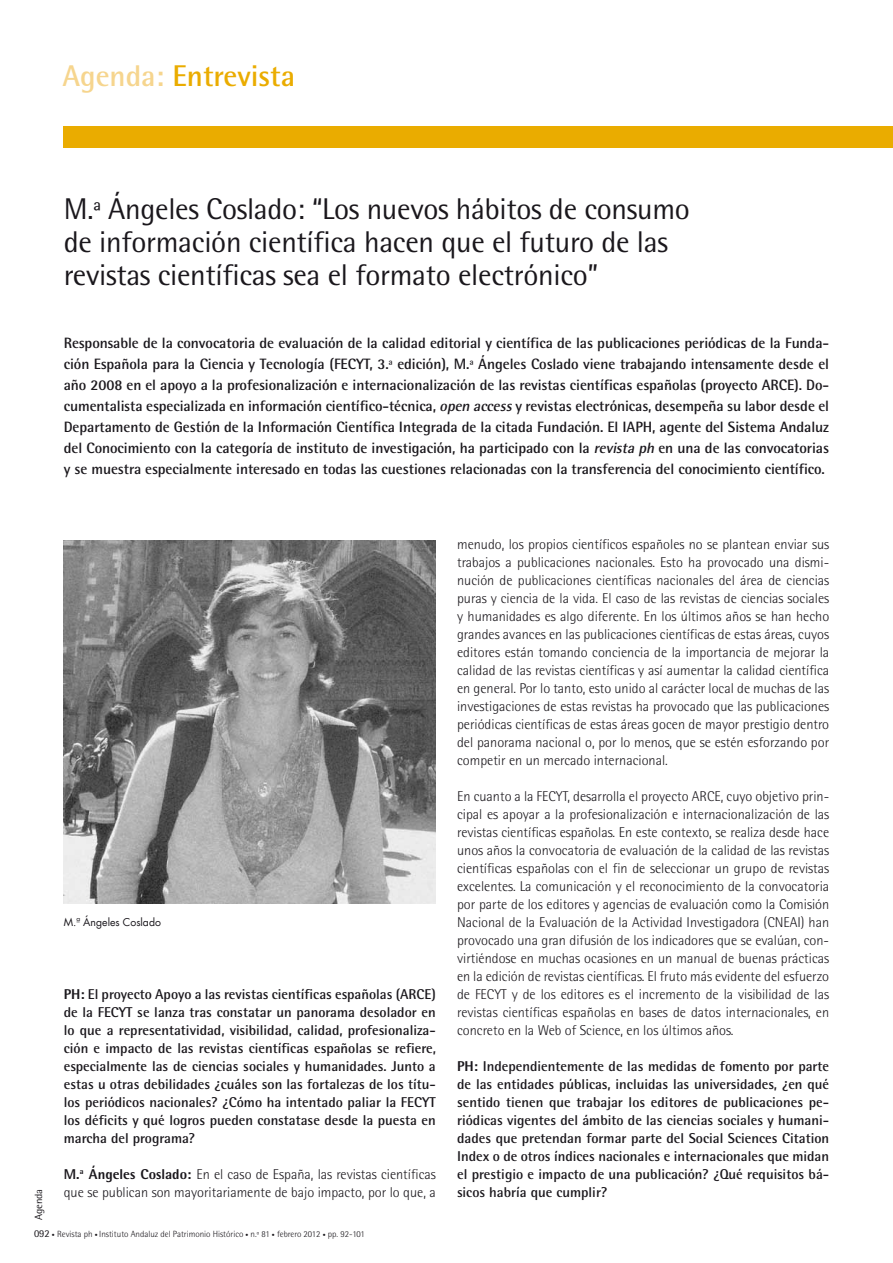
<style>
.page{position:relative;width:893px;height:1263px;background:#fff}
.page>*{position:absolute;margin:0;border:0;box-sizing:border-box;transform-origin:0 0}
.t1{font:30px/33px "Rotis Semi Sans";letter-spacing:-.01em;color:#1a171c}
.t2{font:700 30px "Rotis Semi Sans";color:#eaac00}
.t3{font:700 15px/21px "Rotis Semi Sans";letter-spacing:-.005em;color:#1a171c;text-align:justify}
.t4{font:300 14.25px/18px "Rotis Semi Sans";color:#1a171c;text-align:justify}
.t5{font:700 14.25px/18px "Rotis Semi Sans";color:#1a171c;text-align:justify}
.t6{font:10.5px "Futura";color:#1a171c}
.t7{font:10.5px "Rotis Semi Sans";color:#1a171c}
.t8{font:300 9px "Rotis Semi Sans";color:#1a171c}
.s1{color:#f6d58e}
.s2{font-style:italic}
.s3{font-weight:800}
.s4{font-weight:400;font-size:10.5px}
.s5{font-size:6px}
</style>
<div class="page">
<div style="left:64px;top:127px;width:829px;height:21px;background:#eaac00"></div>
<img style="left:64px;top:540px;width:372px;height:364px">
<h1 class="t2" style="left:62px;top:58px;width:234px"><span class="s1">Agenda:</span> Entrevista</h1>
<h1 class="t1" style="left:64px;top:192px;width:628px">M.ª Ángeles Coslado: “Los nuevos hábitos de consumo de información científica hacen que el futuro de las revistas científicas sea el formato electrónico”</h1>
<p class="t3" style="left:64px;top:332px;width:767px">Responsable de la convocatoria de evaluación de la calidad editorial y científica de las publicaciones periódicas de la Funda&shy;ción Española para la Ciencia y Tecnología (FECYT, 3.ª edición), M.ª Ángeles Coslado viene trabajando intensamente desde el año 2008 en el apoyo a la profesionalización e internacionalización de las revistas científicas españolas (proyecto ARCE). Do&shy;cumentalista especializada en información científico-técnica, <span class="s2">open access</span>y revistas electrónicas, desempeña su labor desde el Departamento de Gestión de la Información Científica Integrada de la citada Fundación. El IAPH, agente del Sistema Andaluz del Conocimiento con la categoría de instituto de investigación, ha participado con la <span class="s2">revista ph</span> en una de las convocatorias y se muestra especialmente interesado en todas las cuestiones relacionadas con la transferencia del conocimiento científico.</p>
<p class="t6" style="left:64px;top:914px;width:99px">M.ª Ángeles Coslado</p>
<p class="t7" style="left:32px;top:1220px;width:33px;rotate:-90deg">Agenda</p>
<p class="t5" style="left:64px;top:985px;width:374px"><span class="s3">PH:</span> El proyecto Apoyo a las revistas científicas españolas (ARCE) de la FECYT se lanza tras constatar un panorama desolador en lo que a representatividad, visibilidad, calidad, profesionaliza&shy;ción e impacto de las revistas científicas españolas se refiere, especialmente las de ciencias sociales y humanidades. Junto a estas u otras debilidades ¿cuáles son las fortalezas de los títu&shy;los periódicos nacionales? ¿Cómo ha intentado paliar la FECYT los déficits y qué logros pueden constatase desde la puesta en marcha del programa?</p>
<p class="t4" style="left:64px;top:1165px;width:374px"><span class="s3">M.ª Ángeles Coslado:</span> En el caso de España, las revistas científicas que se publican son mayoritariamente de bajo impacto, por lo que, a</p>
<p class="t4" style="left:457px;top:535px;width:374px">menudo, los propios científicos españoles no se plantean enviar sus trabajos a publicaciones nacionales. Esto ha provocado una dismi&shy;nución de publicaciones científicas nacionales del área de ciencias puras y ciencia de la vida. El caso de las revistas de ciencias sociales y humanidades es algo diferente. En los últimos años se han hecho grandes avances en las publicaciones científicas de estas áreas, cuyos editores están tomando conciencia de la importancia de mejorar la calidad de las revistas científicas y así aumentar la calidad científica en general. Por lo tanto, esto unido al carácter local de muchas de las investigaciones de estas revistas ha provocado que las publicaciones periódicas científicas de estas áreas gocen de mayor prestigio dentro del panorama nacional o, por lo menos, que se estén esforzando por competir en un mercado internacional.</p>
<p class="t4" style="left:457px;top:787px;width:374px">En cuanto a la FECYT, desarrolla el proyecto ARCE, cuyo objetivo prin&shy;cipal es apoyar a la profesionalización e internacionalización de las revistas científicas españolas. En este contexto, se realiza desde hace unos años la convocatoria de evaluación de la calidad de las revistas científicas españolas con el fin de seleccionar un grupo de revistas excelentes. La comunicación y el reconocimiento de la convocatoria por parte de los editores y agencias de evaluación como la Comisión Nacional de la Evaluación de la Actividad Investigadora (CNEAI) han provocado una gran difusión de los indicadores que se evalúan, con&shy;virtiéndose en muchas ocasiones en un manual de buenas prácticas en la edición de revistas científicas. El fruto más evidente del esfuerzo de FECYT y de los editores es el incremento de la visibilidad de las revistas científicas españolas en bases de datos internacionales, en concreto en la Web of Science, en los últimos años.</p>
<p class="t5" style="left:457px;top:1057px;width:374px"><span class="s3">PH:</span> Independientemente de las medidas de fomento por parte de las entidades públicas, incluidas las universidades, ¿en qué sentido tienen que trabajar los editores de publicaciones pe&shy;riódicas vigentes del ámbito de las ciencias sociales y humani&shy;dades que pretendan formar parte del Social Sciences Citation Index o de otros índices nacionales e internacionales que midan el prestigio e impacto de una publicación? ¿Qué requisitos bá&shy;sicos habría que cumplir?</p>
<p class="t8" style="left:34px;top:1229px;width:332px"><span class="s4">092</span> <span class="s5">•</span> Revista ph <span class="s5">•</span> Instituto Andaluz del Patrimonio Histórico <span class="s5">•</span> n.º 81 <span class="s5">•</span> febrero 2012 <span class="s5">•</span> pp. 92-101</p>
</div>
